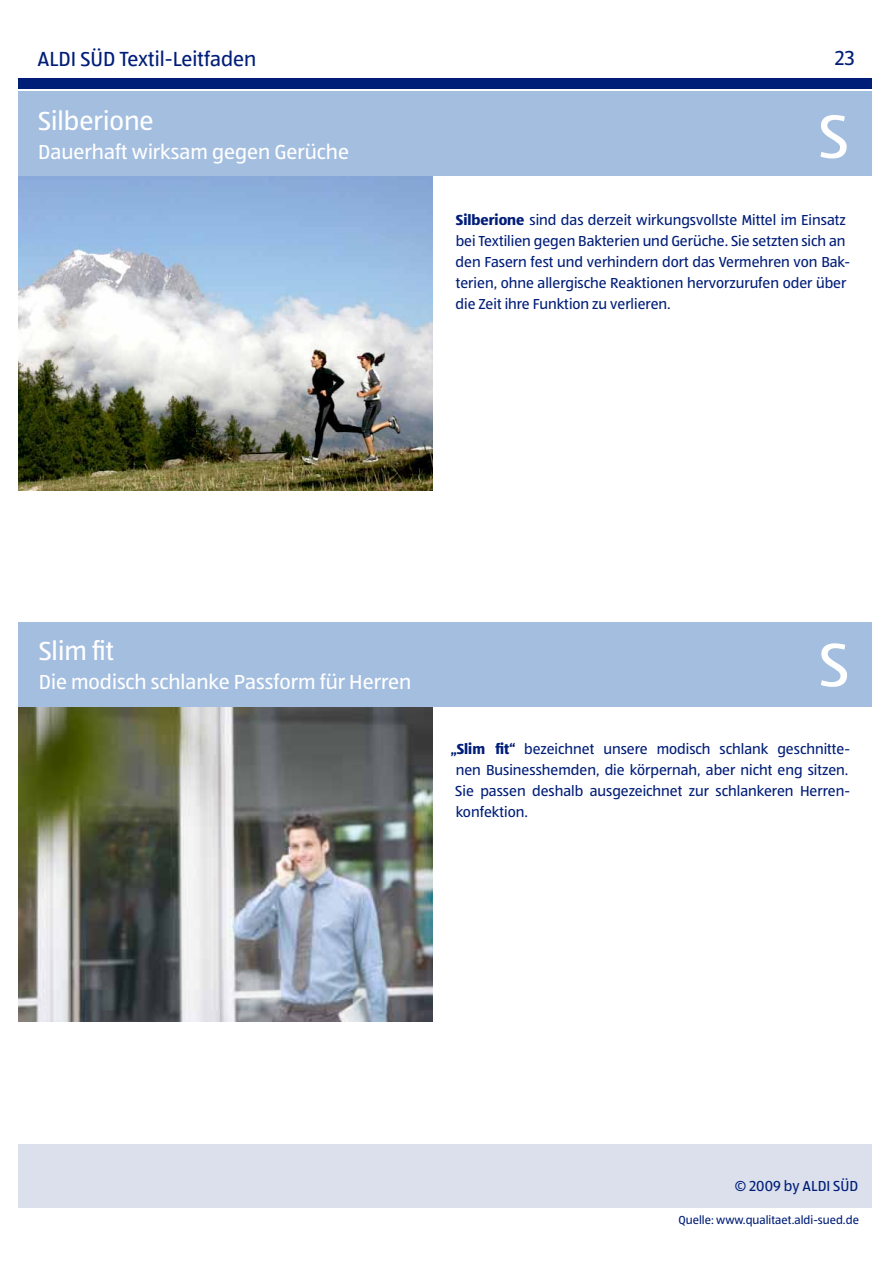
<style>
.page{position:relative;width:893px;height:1263px;background:#fff}
.page>*{position:absolute;margin:0;border:0;box-sizing:border-box;transform-origin:0 0}
.t1{font:63px "ALDISUED Regular";color:#fff}
.t2{font:27px "ALDISUED Regular";color:#fff}
.t3{font:21px "ALDISUED Regular";color:#fff}
.t4{font:21px "ALDISUED Office";color:#001e78}
.t5{font:21px "ALDISUED Regular";color:#001e78}
.t6{font:15px/21px "ALDISUED Regular";color:#001e78;text-align:justify}
.t7{font:12px "ALDISUED Regular";color:#001e78}
.s1{font-family:"ALDISUED Bold"}
</style>
<div class="page">
<div style="left:18px;top:79px;width:854px;height:10px;background:#001e78"></div>
<div style="left:18px;top:1144px;width:854px;height:64px;background:#dce0ec"></div>
<img style="left:18px;top:706px;width:414px;height:315px">
<div style="left:18px;top:622px;width:854px;height:84px;background:#a4bee0"></div>
<img style="left:18px;top:176px;width:414px;height:315px">
<div style="left:18px;top:92px;width:854px;height:84px;background:#a4bee0"></div>
<h3 class="t4" style="left:38px;top:45px;width:220px">ALDI SÜD Textil-Leitfaden</h3>
<h3 class="t5" style="left:835px;top:45px;width:21px">23</h3>
<h2 class="t2" style="left:38px;top:105px;width:117px">Silberione</h2>
<h3 class="t3" style="left:38px;top:139px;width:312px">Dauerhaft wirksam gegen Gerüche</h3>
<h3 class="t3" style="left:38px;top:139px;width:332px">In 6 Sc ritten zum komplexen Knoten</h3>
<h1 class="t1" style="left:818px;top:98px;width:32px">S</h1>
<h1 class="t1" style="left:818px;top:98px;width:38px">D</h1>
<p class="t6" style="left:455px;top:209px;width:396px;text-align:left"><span class="s1">Silberione</span> sind das derzeit wirkungsvollste Mittel im Einsatz bei Textilien gegen Bakterien und Gerüche. Sie setzten sich an den Fasern fest und verhindern dort das Vermehren von Bak&shy;terien, ohne allergische Reaktionen hervorzurufen oder über die Zeit ihre Funktion zu verlieren.</p>
<h2 class="t2" style="left:39px;top:635px;width:77px">Slim fit</h2>
<h3 class="t3" style="left:39px;top:669px;width:374px">Die modisch schlanke Passform für Herren</h3>
<h1 class="t1" style="left:819px;top:627px;width:32px">S</h1>
<p class="t6" style="left:455px;top:738px;width:396px;text-indent:-5px"><span class="s1">„Slim fit“</span> bezeichnet unsere modisch schlank geschnitte&shy;nen Businesshemden, die körpernah, aber nicht eng sitzen.<br>Sie passen deshalb ausgezeichnet zur schlankeren Herren&shy;konfektion.</p>
<p class="t6" style="left:734px;top:1175px;width:125px">© 2009 by ALDI SÜD</p>
<p class="t7" style="left:678px;top:1212px;width:182px">Quelle: www.qualitaet.aldi-sued.de</p>
</div>
